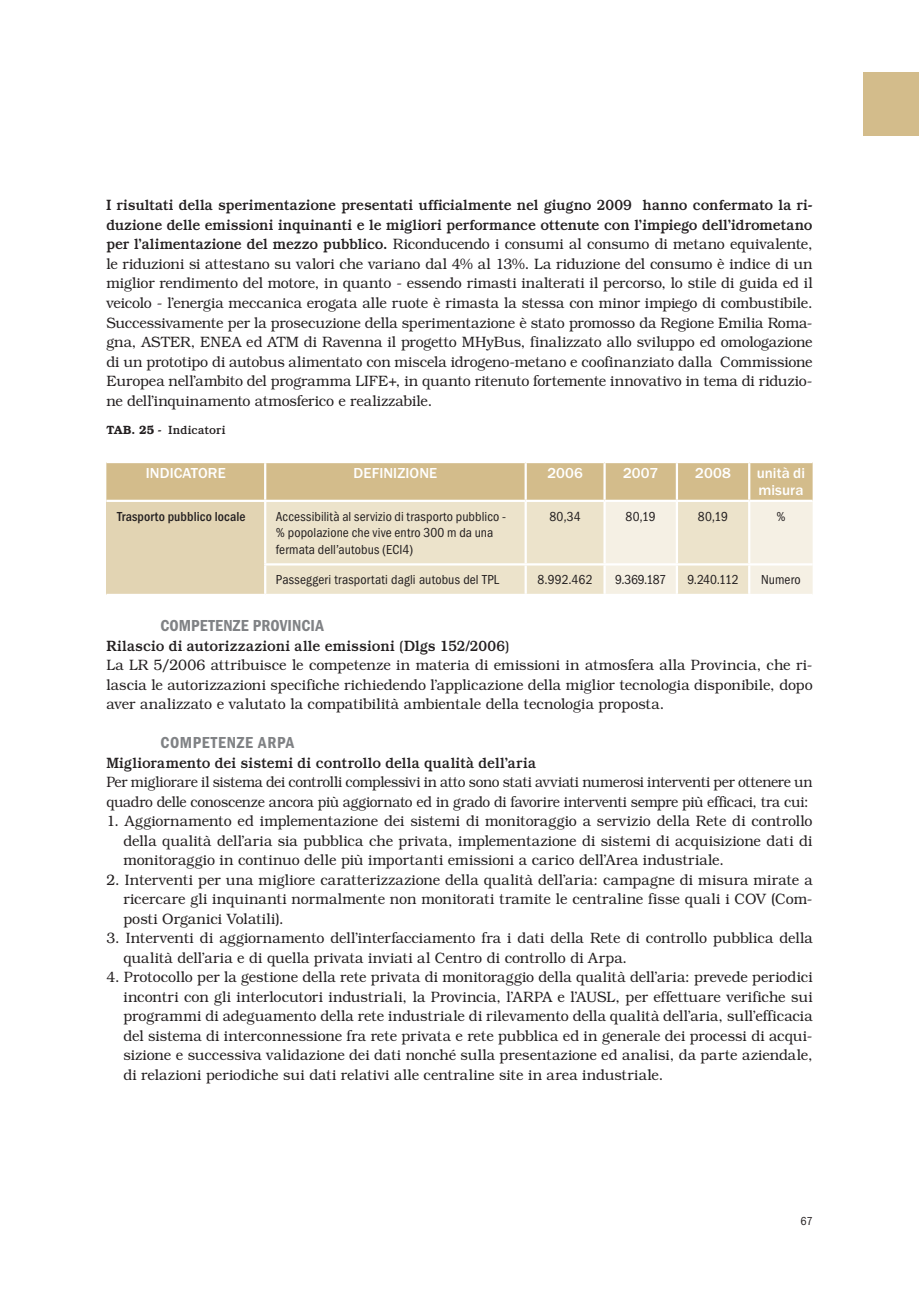
<style>
.page{position:relative;width:919px;height:1289px;background:#fff}
.page>*{position:absolute;margin:0;border:0;box-sizing:border-box;transform-origin:0 0}
.t1{font:16.5px "ITC Franklin Gothic Std Dm Cd";letter-spacing:.02em;color:#808285}
.t2{font:16.5px "ITC Franklin Gothic Std Dm Cd";letter-spacing:.045em;color:#808285}
.t3{font:300 15px/19.5px "Bookman Std";letter-spacing:-.005em;color:#231f20;text-align:justify;scale:.95 1}
.t4{font:300 15px/19.5px "Bookman Std";letter-spacing:-.005em;color:#231f20;scale:.92 1}
.t5{font:500 15px "Bookman Std";letter-spacing:.005em;color:#231f20;scale:.95 1}
.t6{font:500 15px/16.5px "ITC Franklin Gothic Std";letter-spacing:.005em;color:#fff}
.t7{font:condensed 13.5px/16.5px "ITC Franklin Gothic Std";letter-spacing:.01em;color:#231f20}
.t8{font:500 condensed 13.5px "ITC Franklin Gothic Std";letter-spacing:.01em;color:#231f20}
.t9{font:500 12px "Bookman Std";letter-spacing:.02em;color:#231f20;scale:.95 1}
.t10{font:condensed 12px "ITC Franklin Gothic Std";color:#231f20}
.s1{font-weight:500}
.s2{font-weight:600}
</style>
<div class="page">
<div style="left:863px;top:72px;width:55px;height:64px;background:#d3bc8b"></div>
<svg style="left:106px;top:463px;width:706px;height:131px;background:#e4d7b8"></svg>
<hr style="left:264px;top:463px;width:2px;height:36px;background:#fff">
<hr style="left:524px;top:463px;width:2px;height:36px;background:#fff">
<hr style="left:603px;top:463px;width:2px;height:36px;background:#fff">
<hr style="left:675px;top:463px;width:3px;height:36px;background:#fff">
<hr style="left:748px;top:463px;width:2px;height:36px;background:#fff">
<hr style="left:106px;top:499px;width:419px;height:3px;background:#fff">
<hr style="left:264px;top:502px;width:2px;height:61px;background:#fff">
<hr style="left:525px;top:499px;width:79px;height:3px;background:#fff">
<hr style="left:524px;top:502px;width:2px;height:61px;background:#fff">
<hr style="left:604px;top:499px;width:73px;height:3px;background:#fff">
<hr style="left:603px;top:502px;width:2px;height:61px;background:#fff">
<hr style="left:677px;top:499px;width:72px;height:3px;background:#fff">
<hr style="left:675px;top:502px;width:3px;height:61px;background:#fff">
<hr style="left:749px;top:499px;width:63px;height:3px;background:#fff">
<hr style="left:748px;top:502px;width:2px;height:61px;background:#fff">
<hr style="left:264px;top:565px;width:2px;height:29px;background:#fff">
<hr style="left:524px;top:565px;width:2px;height:29px;background:#fff">
<hr style="left:603px;top:565px;width:2px;height:29px;background:#fff">
<hr style="left:675px;top:565px;width:3px;height:29px;background:#fff">
<hr style="left:748px;top:565px;width:2px;height:29px;background:#fff">
<hr style="left:264px;top:563px;width:548px;height:2px;background:#fff">
<p class="t3" style="left:106px;top:197px;width:745px"><span class="s1">I risultati della sperimentazione presentati ufficialmente nel giugno 2009 hanno confermato la ri&shy;duzione delle emissioni inquinanti e le migliori performance ottenute con l’impiego dell’idrometano per l’alimentazione del mezzo pubblico.</span> Riconducendo i consumi al consumo di metano equivalente, le riduzioni si attestano su valori che variano dal 4% al 13%. La riduzione del consumo è indice di un miglior rendimento del motore, in quanto - essendo rimasti inalterati il percorso, lo stile di guida ed il veicolo - l’energia meccanica erogata alle ruote è rimasta la stessa con minor impiego di combustibile.<br>Successivamente per la prosecuzione della sperimentazione è stato promosso da Regione Emilia Roma&shy;gna, ASTER, ENEA ed ATM di Ravenna il progetto MHyBus, finalizzato allo sviluppo ed omologazione di un prototipo di autobus alimentato con miscela idrogeno-metano e coofinanziato dalla Commissione Europea nell’ambito del programma LIFE+, in quanto ritenuto fortemente innovativo in tema di riduzio&shy;ne dell’inquinamento atmosferico e realizzabile.</p>
<p class="t9" style="left:106px;top:425px;width:127px"><span class="s2">TAB. 25</span> - Indicatori</p>
<p class="t6" style="left:146px;top:466px;width:81px">INDICATORE</p>
<p class="t6" style="left:353px;top:466px;width:85px">DEFINIZIONE</p>
<p class="t6" style="left:547px;top:466px;width:37px">2006</p>
<p class="t6" style="left:623px;top:466px;width:37px">2007</p>
<p class="t6" style="left:695px;top:466px;width:37px">2008</p>
<p class="t6" style="left:756px;top:466px;width:50px">unità di misura</p>
<p class="t8" style="left:117px;top:511px;width:130px">Trasporto pubblico locale</p>
<p class="t7" style="left:276px;top:509px;width:232px">Accessibilità al servizio di trasporto pubblico - % popolazione che vive entro 300 m da una fermata dell’autobus (ECI4)</p>
<p class="t7" style="left:549px;top:509px;width:33px">80,34</p>
<p class="t7" style="left:625px;top:509px;width:32px">80,19</p>
<p class="t7" style="left:698px;top:509px;width:32px">80,19</p>
<p class="t7" style="left:776px;top:509px;width:11px">%</p>
<p class="t7" style="left:276px;top:572px;width:225px">Passeggeri trasportati dagli autobus del TPL</p>
<p class="t7" style="left:537px;top:572px;width:57px">8.992.462</p>
<p class="t7" style="left:615px;top:572px;width:53px">9.369.187</p>
<p class="t7" style="left:687px;top:572px;width:53px">9.240.112</p>
<p class="t7" style="left:761px;top:572px;width:41px">Numero</p>
<p class="t1" style="left:160px;top:619px;width:165px">COMPETENZE PROVINCIA</p>
<p class="t5" style="left:106px;top:640px;width:426px">Rilascio di autorizzazioni alle emissioni (Dlgs 152/2006)</p>
<p class="t3" style="left:106px;top:656px;width:745px">La LR 5/2006 attribuisce le competenze in materia di emissioni in atmosfera alla Provincia, che ri&shy;lascia le autorizzazioni specifiche richiedendo l’applicazione della miglior tecnologia disponibile, dopo aver analizzato e valutato la compatibilità ambientale della tecnologia proposta.</p>
<p class="t2" style="left:160px;top:736px;width:135px">COMPETENZE ARPA</p>
<p class="t5" style="left:106px;top:757px;width:453px">Miglioramento dei sistemi di controllo della qualità dell’aria</p>
<p class="t4" style="left:106px;top:773px;width:769px">Per migliorare il sistema dei controlli complessivi in atto sono stati avviati numerosi interventi per ottenere un quadro delle conoscenze ancora più aggiornato ed in grado di favorire interventi sempre più efficaci, tra cui:</p>
<p class="t3" style="left:123px;top:812px;width:727px;text-indent:-17px">1. Aggiornamento ed implementazione dei sistemi di monitoraggio a servizio della Rete di controllo della qualità dell’aria sia pubblica che privata, implementazione di sistemi di acquisizione dati di monitoraggio in continuo delle più importanti emissioni a carico dell’Area industriale.</p>
<p class="t3" style="left:123px;top:871px;width:727px;text-indent:-17px">2. Interventi per una migliore caratterizzazione della qualità dell’aria: campagne di misura mirate a ricercare gli inquinanti normalmente non monitorati tramite le centraline fisse quali i COV (Com&shy;posti Organici Volatili).</p>
<p class="t3" style="left:123px;top:929px;width:727px;text-indent:-17px">3. Interventi di aggiornamento dell’interfacciamento fra i dati della Rete di controllo pubblica della qualità dell’aria e di quella privata inviati al Centro di controllo di Arpa.</p>
<p class="t3" style="left:123px;top:968px;width:727px;text-indent:-17px">4. Protocollo per la gestione della rete privata di monitoraggio della qualità dell’aria: prevede periodici incontri con gli interlocutori industriali, la Provincia, l’ARPA e l’AUSL, per effettuare verifiche sui programmi di adeguamento della rete industriale di rilevamento della qualità dell’aria, sull’efficacia del sistema di interconnessione fra rete privata e rete pubblica ed in generale dei processi di acqui&shy;sizione e successiva validazione dei dati nonché sulla presentazione ed analisi, da parte aziendale, di relazioni periodiche sui dati relativi alle centraline site in area industriale.</p>
<p class="t10" style="left:800px;top:1216px;width:14px">67</p>
</div>
